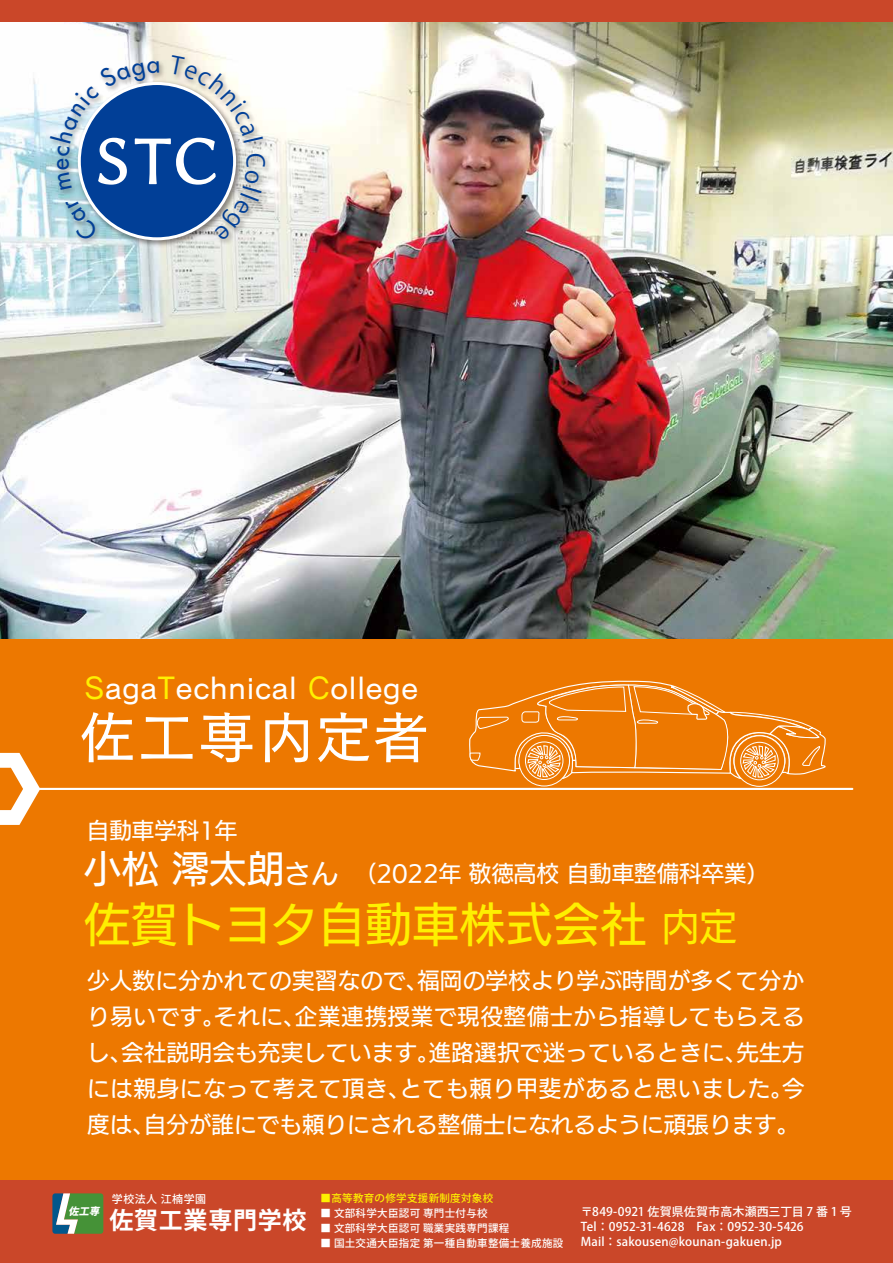
<style>
.page{position:relative;width:893px;height:1263px;background:#ed7800}
.page>*{position:absolute;margin:0;border:0;box-sizing:border-box;transform-origin:0 0}
.t1{font:57px "Cezanne Pro N M";letter-spacing:.05em;color:#fff}
.t2{font:46.5px "UD Kakugo Large Pr 6 N M";letter-spacing:.01em;color:#fef000}
.t3{font:31.5px "Cezanne Pro N M";letter-spacing:.025em;color:#fff}
.t4{font:700 24px "Koz Go Pro";letter-spacing:.03em;color:#fff}
.t5{font:22.5px/36px "UD Kakugo Large Pr 6 N M";letter-spacing:.005em;color:#fff;text-align:justify}
.t6{font:500 12px/15px "Koz Go Pro";letter-spacing:.015em;color:#fff}
.t7{font:500 10.95px "Koz Go Pro";letter-spacing:.05em;color:#fff}
.t8{font:500 10.5px "Koz Go Pro";letter-spacing:.03em;color:#fff}
.t9{font:500 10.5px "Koz Go Pro";letter-spacing:.03em;color:#fef000}
.t10{font:italic 800 10.2px "Koz Go Pro";color:#fff}
.s1{color:#fef000}
.s2{font-size:37.5px}
.s3{font-size:27px}
</style>
<div class="page">
<img style="left:0;top:22px;width:893px;height:617px">
<div style="left:0;top:1180px;width:893px;height:83px;background:#ca4729"></div>
<svg style="left:0;top:753px;width:40px;height:72px"></svg>
<hr style="left:28px;top:788px;width:825px;height:2px;background:#fff">
<svg style="left:468px;top:680px;width:358px;height:108px"></svg>
<img style="left:0;top:22px;width:322px;height:304px">
<img style="left:74px;top:242px;width:171px;height:7px">
<div style="left:0;top:0;width:893px;height:22px;background:#ca4729"></div>
<svg style="left:52px;top:1193px;width:51px;height:41px;background:#5c9665"></svg>
<svg style="left:50px;top:55px;width:216px;height:187px;background:#83a0c3"></svg>
<h3 class="t3" style="left:85px;top:667px;width:335px"><span class="s1">S</span>aga<span class="s1">T</span>echnical <span class="s1">C</span>ollege</h3>
<h1 class="t1" style="left:79px;top:701px;width:352px">佐工専内定者</h1>
<p class="t5" style="left:87px;top:813px;width:152px">自動車学科1年</p>
<p class="t5" style="left:84px;top:856px;width:687px"><span class="s2">小松 澪太朗</span><span class="s3">さん　</span>（2022年 敬徳高校 自動車整備科卒業）</p>
<h2 class="t2" style="left:84px;top:898px;width:654px">佐賀トヨタ自動車株式会社<span class="s2">内定</span></h2>
<p class="t5" style="left:87px;top:963px;width:719px">少人数に分かれての実習なので、福岡の学校より学ぶ時間が多くて分かり易いです。それに、企業連携授業で現役整備士から指導してもらえるし、会社説明会も充実しています。進路選択で迷っているときに、先生方には親身になって考えて頂き、とても頼り甲斐があると思いました。今度は、自分が誰にでも頼りにされる整備士になれるように頑張ります。</p>
<p class="t10" style="left:69px;top:1205px;width:35px">佐工専</p>
<p class="t7" style="left:112px;top:1192px;width:96px">学校法人 江楠学園</p>
<p class="t4" style="left:109px;top:1204px;width:199px">佐賀工業専門学校</p>
<p class="t9" style="left:321px;top:1191px;width:174px">■高等教育の修学支援新制度対象校</p>
<p class="t8" style="left:321px;top:1206px;width:169px">■ 文部科学大臣認可専門士付与校</p>
<p class="t8" style="left:321px;top:1221px;width:190px">■ 文部科学大臣認可職業実践専門課程</p>
<p class="t8" style="left:321px;top:1236px;width:244px">■ 国土交通大臣指定第一種自動車整備士養成施設</p>
<p class="t6" style="left:581px;top:1205px;width:272px">〒849-0921 佐賀県佐賀市高木瀬西三丁目 7 番 1 号<br>Tel：0952-31-4628　Fax：0952-30-5426<br>Mail：sakousen@kounan-gakuen.jp</p>
</div>
